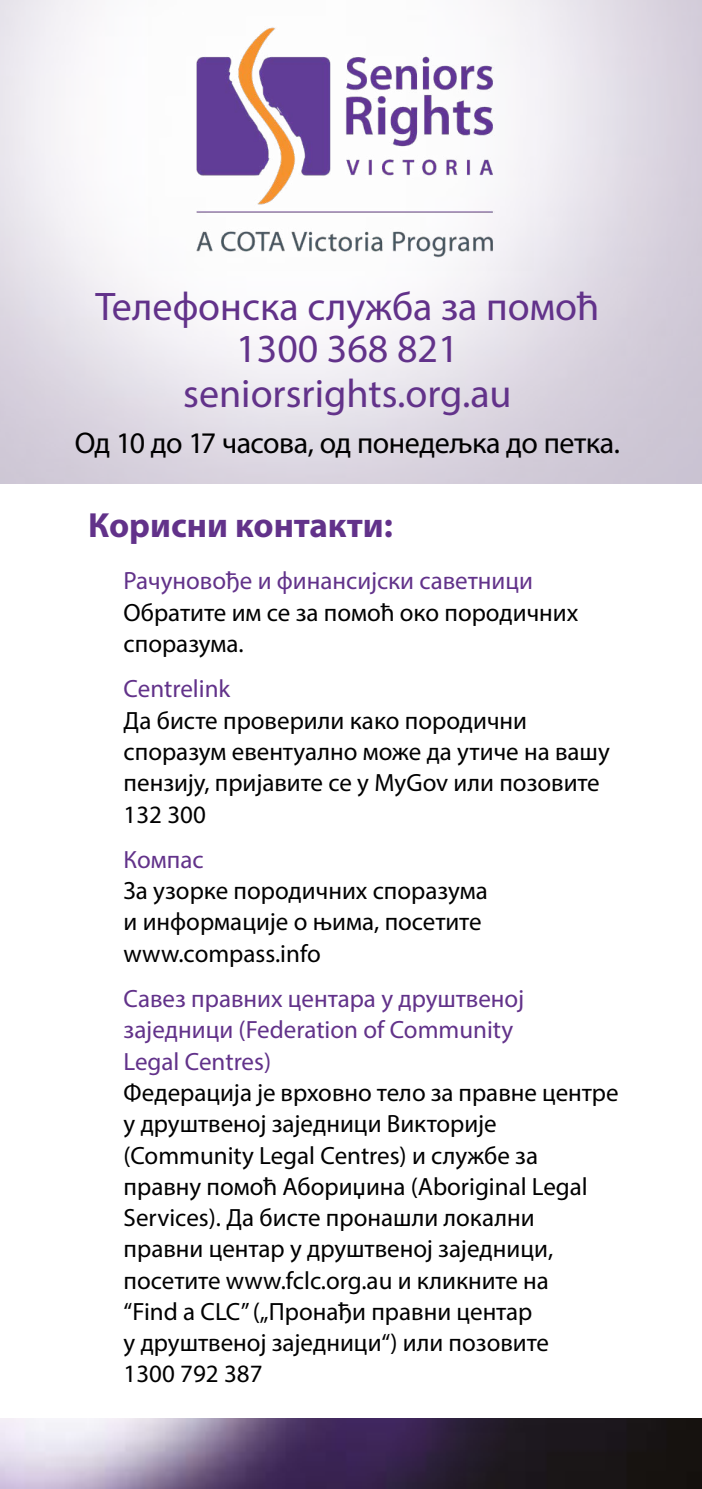
<style>
.page{position:relative;width:702px;height:1489px;background:#fff}
.page>*{position:absolute;margin:0;border:0;box-sizing:border-box;transform-origin:0 0}
.t1{font:40px/43.8px "Myriad Pro";color:#62328a;text-align:center}
.t2{font:700 35px "Myriad Pro";color:#62328a}
.t3{font:30px "Myriad Pro";letter-spacing:-.015em;color:#000}
.t4{font:25px/31.2px "Myriad Pro";color:#000}
.t5{font:25px/31.2px "Myriad Pro";color:#62328a}
</style>
<div class="page">
<img style="left:149px;top:0;width:384px;height:271px">
<img style="left:0;top:1418px;width:702px;height:70px">
<h1 class="t1" style="left:96px;top:284px;width:505px">Телефонска служба за помоћ<br>1300 368 821 seniorsrights.org.au</h1>
<p class="t3" style="left:75px;top:425px;width:546px">Од 10 до 17 часова, од понедељка до петка.</p>
<h2 class="t2" style="left:88px;top:502px;width:306px">Корисни контакти:</h2>
<p class="t5" style="left:124px;top:565px;width:411px">Рачуновође и финансијски саветници</p>
<p class="t4" style="left:124px;top:596px;width:456px">Обратите им се за помоћ око породичних споразума.</p>
<p class="t5" style="left:124px;top:673px;width:108px">Centrelink</p>
<p class="t4" style="left:124px;top:704px;width:487px">Да бисте проверили како породични споразум евентуално може да утиче на вашу пензију, пријавите се у MyGov или позовите<br>132 300</p>
<p class="t5" style="left:124px;top:843px;width:81px">Компас</p>
<p class="t4" style="left:124px;top:874px;width:365px">За узорке породичних споразума и информације о њима, посетите www.compass.info</p>
<p class="t5" style="left:124px;top:982px;width:402px">Савез правних центара у друштвеној заједници (Federation of Community<br>Legal Centres)</p>
<p class="t4" style="left:124px;top:1076px;width:496px">Федерација је врховно тело за правне центре у друштвеној заједници Викторије (Community Legal Centres) и службе за правну помоћ Абориџина (Aboriginal Legal Services). Да бисте пронашли локални правни центар у друштвеној заједници, посетите www.fclc.org.au и кликните на<br>“Find a CLC” („Пронађи правни центар<br>у друштвеној заједници“) или позовите<br>1300 792 387</p>
</div>
